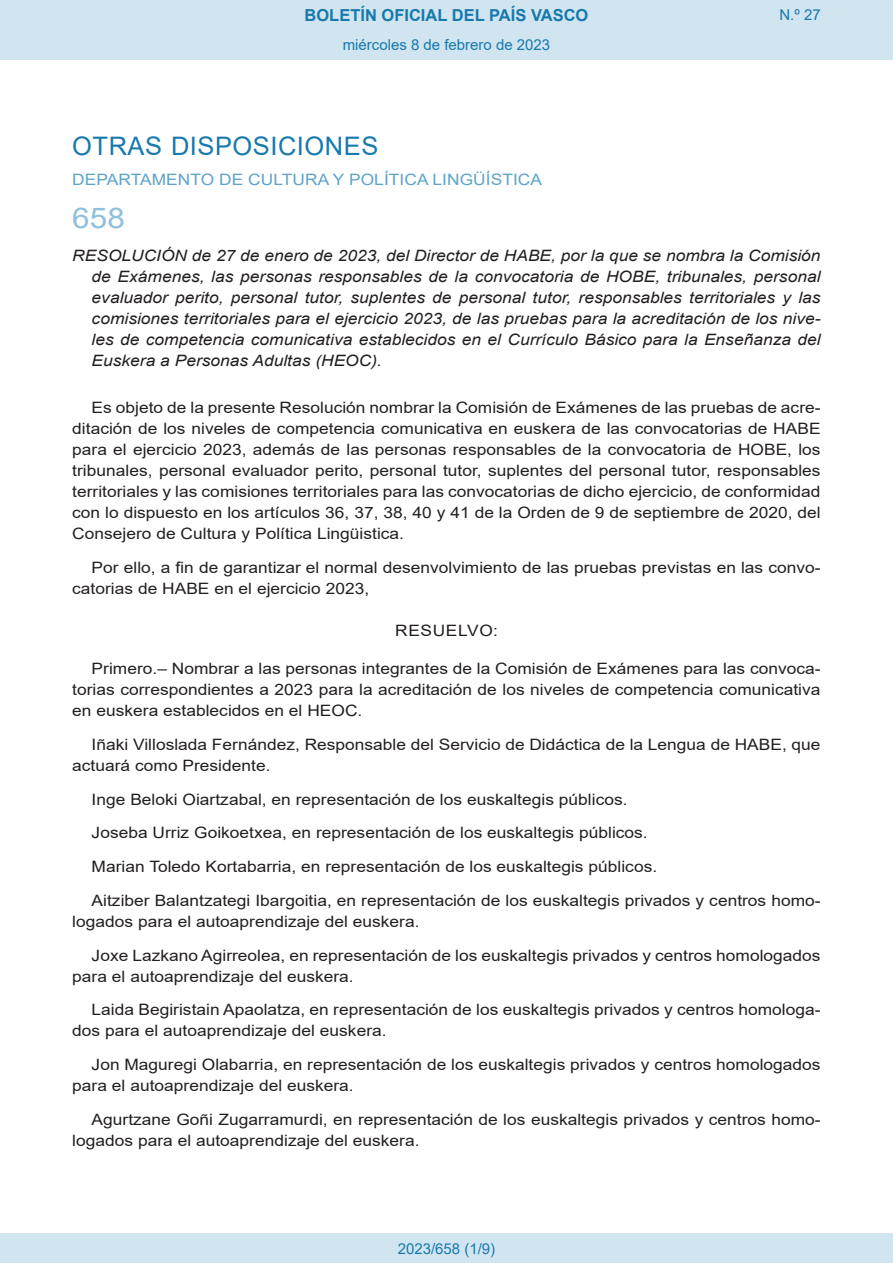
<style>
.page{position:relative;width:893px;height:1263px;background:#fff}
.page>*{position:absolute;margin:0;border:0;box-sizing:border-box;transform-origin:0 0}
.BOPVOrden{font:28.5px "Arial";color:#90c0db;scale:1.11 1}
.BOPVSeccion{font:25.5px "Arial";letter-spacing:.02em;color:#1879ad}
.t1{font:700 16.5px "Arial";color:#1879ad}
.BOPVDetalle{font:15.6px/21px "Arial";color:#231f20;scale:1.11 1}
.BOPVTitulo{font:italic 15.6px/21px "Arial";color:#231f20;text-align:justify;scale:1.11 1}
.BOPVOrganismo{font:15.6px "Arial";letter-spacing:.005em;color:#5ea4ca;scale:1.11 1}
.BOPVClave{font:15.6px "Arial";letter-spacing:.035em;color:#231f20;scale:1.11 1}
.Paginacion_Centro{font:15px "Arial";color:#1879ad}
</style>
<div class="page">
<div style="left:0;top:0;width:893px;height:60px;background:#d0e5f0"></div>
<div style="left:0;top:1233px;width:893px;height:30px;background:#d0e5f0"></div>
<p class="t1" style="left:305px;top:3px;width:285px">BOLETÍN OFICIAL DEL PAÍS VASCO</p>
<p class="Paginacion_Centro" style="left:343px;top:35px;width:209px">miércoles 8 de febrero de 2023</p>
<p class="Paginacion_Centro" style="left:779px;top:5px;width:43px">N.º 27</p>
<p class="BOPVSeccion" style="left:72px;top:128px;width:308px">OTRAS DISPOSICIONES</p>
<p class="BOPVOrganismo" style="left:72px;top:169px;width:425px">DEPARTAMENTO DE CULTURA Y POLÍTICA LINGÜÍSTICA</p>
<p class="BOPVOrden" style="left:72px;top:198px;width:49px">658</p>
<p class="BOPVTitulo" style="left:92px;top:246px;width:658px;text-indent:-19px">RESOLUCIÓN de 27 de enero de 2023, del Director de HABE, por la que se nombra la Comisión de Exámenes, las personas responsables de la convocatoria de HOBE, tribunales, personal evaluador perito, personal tutor, suplentes de personal tutor, responsables territoriales y las comisiones territoriales para el ejercicio 2023, de las pruebas para la acreditación de los nive&shy;les de competencia comunicativa establecidos en el Currículo Básico para la Enseñanza del Euskera a Personas Adultas (HEOC).</p>
<p class="BOPVDetalle" style="left:72px;top:397px;width:676px;text-align:justify;text-indent:19px">Es objeto de la presente Resolución nombrar la Comisión de Exámenes de las pruebas de acre&shy;ditación de los niveles de competencia comunicativa en euskera de las convocatorias de HABE para el ejercicio 2023, además de las personas responsables de la convocatoria de HOBE, los tribunales, personal evaluador perito, personal tutor, suplentes del personal tutor, responsables territoriales y las comisiones territoriales para las convocatorias de dicho ejercicio, de conformidad con lo dispuesto en los artículos 36, 37, 38, 40 y 41 de la Orden de 9 de septiembre de 2020, del Consejero de Cultura y Política Lingüistica.</p>
<p class="BOPVDetalle" style="left:72px;top:557px;width:676px;text-indent:19px">Por ello, a fin de garantizar el normal desenvolvimiento de las pruebas previstas en las convo&shy;catorias de HABE en el ejercicio 2023,</p>
<p class="BOPVClave" style="left:395px;top:620px;width:94px">RESUELVO:</p>
<p class="BOPVDetalle" style="left:72px;top:658px;width:676px;text-align:justify;text-indent:19px">Primero.– Nombrar a las personas integrantes de la Comisión de Exámenes para las convoca&shy;torias correspondientes a 2023 para la acreditación de los niveles de competencia comunicativa en euskera establecidos en el HEOC.</p>
<p class="BOPVDetalle" style="left:72px;top:734px;width:676px;text-indent:19px">Iñaki Villoslada Fernández, Responsable del Servicio de Didáctica de la Lengua de HABE, que actuará como Presidente.</p>
<p class="BOPVDetalle" style="left:92px;top:788px;width:484px">Inge Beloki Oiartzabal, en representación de los euskaltegis públicos.</p>
<p class="BOPVDetalle" style="left:92px;top:822px;width:502px">Joseba Urriz Goikoetxea, en representación de los euskaltegis públicos.</p>
<p class="BOPVDetalle" style="left:92px;top:856px;width:511px">Marian Toledo Kortabarria, en representación de los euskaltegis públicos.</p>
<p class="BOPVDetalle" style="left:72px;top:890px;width:676px;text-indent:19px">Aitziber Balantzategi Ibargoitia, en representación de los euskaltegis privados y centros homo&shy;logados para el autoaprendizaje del euskera.</p>
<p class="BOPVDetalle" style="left:72px;top:944px;width:676px;text-indent:19px">Joxe Lazkano Agirreolea, en representación de los euskaltegis privados y centros homologados para el autoaprendizaje del euskera.</p>
<p class="BOPVDetalle" style="left:72px;top:999px;width:676px;text-indent:19px">Laida Begiristain Apaolatza, en representación de los euskaltegis privados y centros homologa&shy;dos para el autoaprendizaje del euskera.</p>
<p class="BOPVDetalle" style="left:72px;top:1054px;width:676px;text-indent:19px">Jon Maguregi Olabarria, en representación de los euskaltegis privados y centros homologados para el autoaprendizaje del euskera.</p>
<p class="BOPVDetalle" style="left:72px;top:1109px;width:676px;text-indent:19px">Agurtzane Goñi Zugarramurdi, en representación de los euskaltegis privados y centros homo&shy;logados para el autoaprendizaje del euskera.</p>
<p class="Paginacion_Centro" style="left:398px;top:1238px;width:99px">2023/658 (1/9)</p>
</div>
